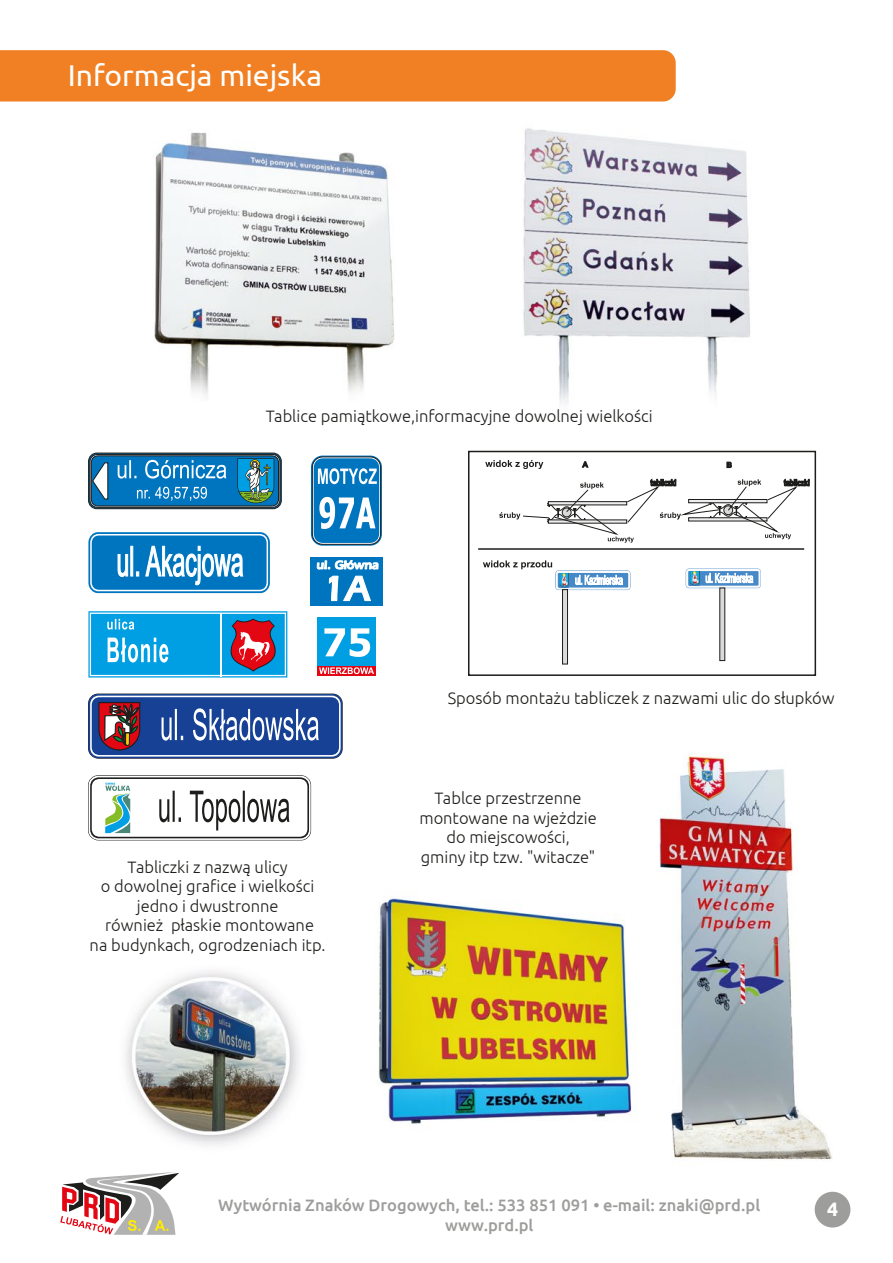
<style>
.page{position:relative;width:893px;height:1263px;background:#fff}
.page>*{position:absolute;margin:0;border:0;box-sizing:border-box;transform-origin:0 0}
.t1{font:30px "Ubuntu";color:#fff}
.t2{font:700 19.5px "Ubuntu";color:#fff}
.t3{font:300 16.5px/19.5px "Ubuntu";color:#1d1d1b;text-align:center}
.t4{font:500 16.5px/19.8px "Ubuntu";color:#9d9d9c;text-align:center}
</style>
<div class="page">
<img style="left:88px;top:128px;width:763px;height:1100px">
<svg style="left:88px;top:532px;width:182px;height:61px"></svg>
<svg style="left:90px;top:534px;width:178px;height:57px"></svg>
<div style="left:92px;top:535px;width:175px;height:55px;background:#0075bf;border-radius:8px"></div>
<svg style="left:118px;top:546px;width:125px;height:39px"></svg>
<svg style="left:89px;top:694px;width:253px;height:64px;background:#485e9a"></svg>
<svg style="left:88px;top:453px;width:194px;height:56px;background:#2b7ead"></svg>
<div style="left:310px;top:557px;width:73px;height:48px;background:#0075bf"></div>
<svg style="left:317px;top:560px;width:61px;height:41px"></svg>
<svg style="left:311px;top:456px;width:71px;height:90px"></svg>
<div style="left:312px;top:457px;width:69px;height:87px;border:1px solid #1d1d1b;border-radius:11px"></div>
<div style="left:314px;top:458px;width:65px;height:85px;background:#0075bf;border-radius:10px"></div>
<svg style="left:318px;top:468px;width:59px;height:16px"></svg>
<svg style="left:319px;top:497px;width:56px;height:32px"></svg>
<svg style="left:88px;top:611px;width:199px;height:66px;background:#3d9bcf"></svg>
<svg style="left:89px;top:776px;width:222px;height:64px"></svg>
<div style="left:317px;top:617px;width:59px;height:58px;background:#009fe3"></div>
<div style="left:317px;top:666px;width:59px;height:9px;background:#e30613"></div>
<svg style="left:319px;top:667px;width:55px;height:7px"></svg>
<svg style="left:324px;top:628px;width:46px;height:29px"></svg>
<svg style="left:60px;top:1172px;width:119px;height:63px"></svg>
<div style="left:815px;top:1192px;width:35px;height:35px;background:#9d9d9c;border-radius:50%"></div>
<div style="left:0;top:50px;width:676px;height:52px;background:#f08023"></div>
<div style="left:468px;top:451px;width:348px;height:225px;background:#fff;border:2px solid #1d1d1b"></div>
<div style="left:556px;top:571px;width:74px;height:18px;background:#4689c8;border-radius:3px"></div>
<svg style="left:686px;top:569px;width:74px;height:19px"></svg>
<svg style="left:575px;top:575px;width:48px;height:10px"></svg>
<svg style="left:705px;top:573px;width:48px;height:10px"></svg>
<div style="left:556px;top:571px;width:74px;height:19px;border:2px solid #fafafa;border-radius:2px"></div>
<div style="left:686px;top:569px;width:75px;height:19px;border:2px solid #fafafa;border-radius:2px"></div>
<img style="left:559px;top:573px;width:10px;height:14px">
<img style="left:690px;top:571px;width:9px;height:14px">
<svg style="left:720px;top:588px;width:5px;height:73px"></svg>
<svg style="left:727px;top:462px;width:5px;height:6px"></svg>
<svg style="left:582px;top:461px;width:6px;height:7px"></svg>
<svg style="left:485px;top:460px;width:58px;height:9px"></svg>
<svg style="left:483px;top:560px;width:69px;height:9px"></svg>
<svg style="left:499px;top:479px;width:311px;height:64px"></svg>
<svg style="left:562px;top:589px;width:6px;height:75px"></svg>
<hr style="left:478px;top:548px;width:326px;height:2px;background:#1d1d1b">
<h1 class="t1" style="left:68px;top:57px;width:256px">Informacja miejska</h1>
<p class="t3" style="left:266px;top:406px;width:388px">Tablice pamiątkowe,informacyjne dowolnej wielkości</p>
<p class="t3" style="left:90px;top:857px;width:238px">Tabliczki z nazwą ulicy<br>o dowolnej grafice i wielkości jedno i dwustronne<br>również płaskie montowane<br>na budynkach, ogrodzeniach itp.</p>
<p class="t3" style="left:448px;top:688px;width:388px">Sposób montażu tabliczek z nazwami ulic do słupków</p>
<p class="t3" style="left:419px;top:788px;width:179px">Tablce przestrzenne montowane na wjeżdzie do miejscowości,<br>gminy itp tzw. "witacze"</p>
<p class="t4" style="left:218px;top:1194px;width:543px">Wytwórnia Znaków Drogowych, tel.: 533 851 091 • e-mail: znaki@prd.pl www.prd.pl</p>
<p class="t2" style="left:827px;top:1197px;width:13px">4</p>
</div>
